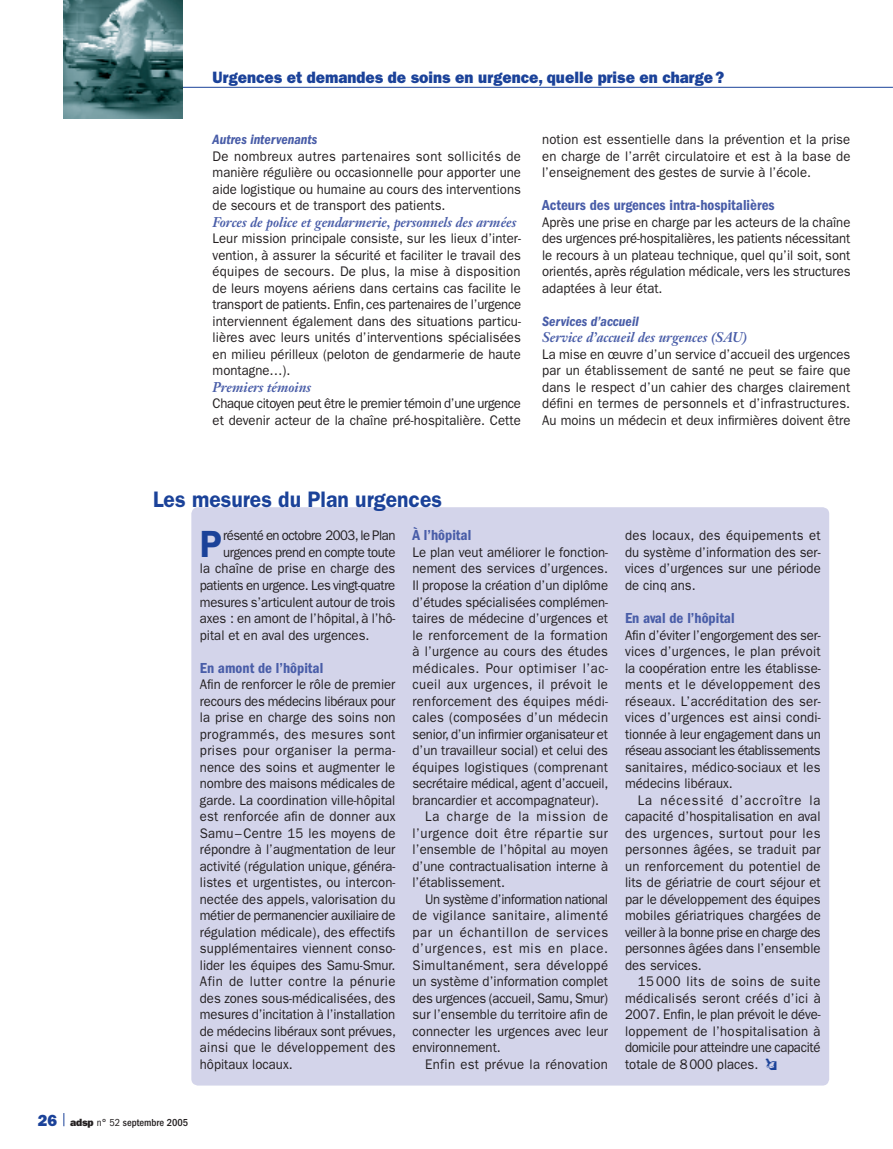
<style>
.page{position:relative;width:893px;height:1149px;background:#fff}
.page>*{position:absolute;margin:0;border:0;box-sizing:border-box;transform-origin:0 0}
.t1{font:600 37.95px "ITC Franklin Gothic Std";color:#1b4299;scale:.94 1}
.t2{font:600 22.5px "ITC Franklin Gothic Std";color:#1b4299;scale:.94 1}
.t3{font:16.5px "ITC Franklin Gothic Std Hvy";color:#1b4299;scale:.94 1}
.t4{font:15px "ITC Franklin Gothic Std Dm Cd";color:#495da8}
.t5{font:13.95px/16.5px "ITC Franklin Gothic Std";color:#231f20;text-align:justify;scale:.94 1}
.t6{font:13.95px "ITC Franklin Gothic Std";letter-spacing:-.02em;color:#231f20;scale:.94 1}
.t7{font:13.95px/16.5px "ITC Franklin Gothic Std";letter-spacing:-.025em;color:#231f20;scale:.94 1}
.t8{font:italic 700 13.95px "Janson Text LT Std";color:#495da8;scale:.94 1}
.t9{font:13.95px "ITC Franklin Gothic Std";letter-spacing:-.03em;color:#231f20;scale:.94 1}
.t10{font:13.95px "ITC Franklin Gothic Std";letter-spacing:.04em;color:#231f20;scale:.94 1}
.t11{font:13.95px "ITC Franklin Gothic Std";letter-spacing:.035em;color:#231f20;scale:.94 1}
.t12{font:13.95px "ITC Franklin Gothic Std";letter-spacing:.025em;color:#231f20;scale:.94 1}
.t13{font:13.95px "ITC Franklin Gothic Std";letter-spacing:.02em;color:#231f20;scale:.94 1}
.t14{font:13.95px "ITC Franklin Gothic Std Dm Cd It";color:#495da8}
.t15{font:13.95px "ITC Franklin Gothic Std";letter-spacing:.03em;color:#231f20;scale:.94 1}
.t16{font:13.95px "ITC Franklin Gothic Std";letter-spacing:-.035em;color:#231f20;scale:.94 1}
.t17{font:13.95px "ITC Franklin Gothic Std";letter-spacing:.045em;color:#231f20;scale:.94 1}
.t18{font:13.95px "ITC Franklin Gothic Std";letter-spacing:.05em;color:#231f20;scale:.94 1}
.t19{font:13.95px "ITC Franklin Gothic Std";letter-spacing:.055em;color:#231f20;scale:.94 1}
.t20{font:500 condensed 10.5px "ITC Franklin Gothic Std";color:#231f20}
.s1{font-family:"Ph Fpictos";font-weight:600;font-size:15px;color:#1b4299}
.s2{font-family:"ITC Franklin Gothic Std Hvy";font-weight:400;font-stretch:normal;font-size:16.2px;color:#1b4299}
.s3{font-family:"ITC Franklin Gothic Std Hvy";font-weight:400;font-stretch:normal}
.s4{font-weight:400}
</style>
<div class="page">
<hr style="left:142px;top:87px;width:751px;height:1px;background:#1b4299">
<svg style="left:64px;top:1113px;width:1px;height:12px"></svg>
<img style="left:64px;top:0;width:119px;height:119px">
<div style="left:191px;top:507px;width:638px;height:578px;background:#d3d4ea;border-radius:7px"></div>
<p class="t3" style="left:213px;top:68px;width:546px">Urgences et demandes de soins en urgence, quelle prise en charge?</p>
<p class="t14" style="left:213px;top:131px;width:106px">Autres intervenants</p>
<p class="t5" style="left:213px;top:148px;width:330px">De nombreux autres partenaires sont sollicités de manière régulière ou occasionnelle pour apporter une aide logistique ou humaine au cours des interventions de secours et de transport des patients.</p>
<p class="t8" style="left:213px;top:213px;width:325px">Forces de police et gendarmerie, personnels des armées</p>
<p class="t5" style="left:213px;top:230px;width:330px">Leur mission principale consiste, sur les lieux d’inter&shy;vention, à assurer la sécurité et faciliter le travail des équipes de secours. De plus, la mise à disposition de leurs moyens aériens dans certains cas facilite le transport de patients. Enfin, ces partenaires de l’urgence interviennent également dans des situations particu&shy;lières avec leurs unités d’interventions spécialisées en milieu périlleux (peloton de gendarmerie de haute montagne…).</p>
<p class="t8" style="left:213px;top:378px;width:106px">Premiers témoins</p>
<p class="t7" style="left:213px;top:395px;width:329px">Chaque citoyen peut être le premier témoin d’une urgence et devenir acteur de la chaîne pré-hospitalière. Cette</p>
<p class="t5" style="left:542px;top:131px;width:330px">notion est essentielle dans la prévention et la prise en charge de l’arrêt circulatoire et est à la base de l’enseignement des gestes de survie à l’école.</p>
<p class="t4" style="left:542px;top:196px;width:234px">Acteurs des urgences intra-hospitalières</p>
<p class="t5" style="left:542px;top:214px;width:330px">Après une prise en charge par les acteurs de la chaîne des urgences pré-hospitalières, les patients nécessitant le recours à un plateau technique, quel qu’il soit, sont orientés, après régulation médicale, vers les structures adaptées à leur état.</p>
<p class="t14" style="left:542px;top:313px;width:98px">Services d’accueil</p>
<p class="t8" style="left:542px;top:328px;width:220px">Service d’accueil des urgences (SAU)</p>
<p class="t5" style="left:542px;top:346px;width:329px">La mise en œuvre d’un service d’accueil des urgences par un établissement de santé ne peut se faire que dans le respect d’un cahier des charges clairement défini en termes de personnels et d’infrastructures.<br>Au moins un médecin et deux infirmières doivent être</p>
<h2 class="t2" style="left:153px;top:486px;width:309px">Les mesures du Plan urgences</h2>
<h1 class="t1" style="left:200px;top:521px;width:25px">P</h1>
<p class="t16" style="left:223px;top:527px;width:185px">résenté en octobre 2003, le Plan</p>
<p class="t4" style="left:412px;top:526px;width:60px">À l’hôpital</p>
<p class="t5" style="left:412px;top:544px;width:210px">Le plan veut améliorer le fonction-</p>
<p class="t5" style="left:412px;top:560px;width:209px">nement des services d’urgences.</p>
<p class="t5" style="left:412px;top:577px;width:210px">Il propose la création d’un diplôme</p>
<p class="t5" style="left:412px;top:593px;width:210px">d’études spécialisées complémen-</p>
<p class="t5" style="left:412px;top:610px;width:210px">taires de médecine d’urgences et</p>
<p class="t12" style="left:412px;top:626px;width:209px">le renforcement de la formation</p>
<p class="t5" style="left:412px;top:643px;width:210px">à l’urgence au cours des études</p>
<p class="t10" style="left:412px;top:659px;width:210px">médicales. Pour optimiser l’ac-</p>
<p class="t15" style="left:412px;top:676px;width:209px">cueil aux urgences, il prévoit le</p>
<p class="t13" style="left:412px;top:692px;width:210px">renforcement des équipes médi-</p>
<p class="t13" style="left:412px;top:709px;width:210px">cales (composées d’un médecin</p>
<p class="t6" style="left:412px;top:725px;width:209px">senior, d’un infirmier organisateur et</p>
<p class="t5" style="left:412px;top:742px;width:210px">d’un travailleur social) et celui des</p>
<p class="t5" style="left:412px;top:758px;width:209px">équipes logistiques (comprenant</p>
<p class="t5" style="left:412px;top:775px;width:210px">secrétaire médical, agent d’accueil,</p>
<p class="t5" style="left:412px;top:791px;width:200px">brancardier et accompagnateur).</p>
<p class="t19" style="left:425px;top:808px;width:196px">La charge de la mission de</p>
<p class="t10" style="left:412px;top:824px;width:210px">l’urgence doit être répartie sur</p>
<p class="t5" style="left:412px;top:841px;width:210px">l’ensemble de l’hôpital au moyen</p>
<p class="t5" style="left:412px;top:857px;width:210px">d’une contractualisation interne à</p>
<p class="t5" style="left:412px;top:874px;width:100px">l’établissement.</p>
<p class="t9" style="left:425px;top:890px;width:196px">Un système d’information national</p>
<p class="t11" style="left:412px;top:907px;width:210px">de vigilance sanitaire, alimenté</p>
<p class="t17" style="left:412px;top:923px;width:210px">par un échantillon de services</p>
<p class="t18" style="left:412px;top:940px;width:210px">d’urgences, est mis en place.</p>
<p class="t11" style="left:412px;top:956px;width:210px">Simultanément, sera développé</p>
<p class="t5" style="left:412px;top:973px;width:210px">un système d’information complet</p>
<p class="t6" style="left:412px;top:989px;width:210px">des urgences (accueil, Samu, Smur)</p>
<p class="t5" style="left:412px;top:1006px;width:210px">sur l’ensemble du territoire afin de</p>
<p class="t5" style="left:412px;top:1022px;width:210px">connecter les urgences avec leur</p>
<p class="t5" style="left:412px;top:1039px;width:96px">environnement.</p>
<p class="t12" style="left:425px;top:1055px;width:196px">Enfin est prévue la rénovation</p>
<p class="t9" style="left:223px;top:544px;width:185px">urgences prend en compte toute</p>
<p class="t5" style="left:200px;top:560px;width:209px">la chaîne de prise en charge des</p>
<p class="t9" style="left:200px;top:577px;width:209px">patients en urgence. Les vingt-quatre</p>
<p class="t6" style="left:200px;top:593px;width:209px">mesures s’articulent autour de trois</p>
<p class="t5" style="left:200px;top:610px;width:210px">axes : en amont de l’hôpital, à l’hô-</p>
<p class="t5" style="left:200px;top:626px;width:182px">pital et en aval des urgences.</p>
<p class="t4" style="left:200px;top:658px;width:125px">En amont de l’hôpital</p>
<p class="t5" style="left:200px;top:676px;width:210px">Afin de renforcer le rôle de premier recours des médecins libéraux pour la prise en charge des soins non programmés, des mesures sont prises pour organiser la perma&shy;nence des soins et augmenter le nombre des maisons médicales de garde. La coordination ville-hôpital est renforcée afin de donner aux Samu –Centre 15 les moyens de répondre à l’augmentation de leur activité (régulation unique, généra&shy;listes et urgentistes, ou intercon&shy;nectée des appels, valorisation du métier de permanencier auxiliaire de régulation médicale), des effectifs supplémentaires viennent conso&shy;lider les équipes des Samu-Smur.<br>Afin de lutter contre la pénurie des zones sous-médicalisées, des mesures d’incitation à l’installation de médecins libéraux sont prévues, ainsi que le développement des hôpitaux locaux.</p>
<p class="t5" style="left:625px;top:527px;width:210px">des locaux, des équipements et du système d’information des ser&shy;vices d’urgences sur une période de cinq ans.</p>
<p class="t4" style="left:625px;top:609px;width:111px">En aval de l’hôpital</p>
<p class="t5" style="left:625px;top:626px;width:210px">Afin d’éviter l’engorgement des ser&shy;vices d’urgences, le plan prévoit la coopération entre les établisse&shy;ments et le développement des réseaux. L’accréditation des ser&shy;vices d’urgences est ainsi condi&shy;tionnée à leur engagement dans un réseau associant les établissements sanitaires, médico-sociaux et les médecins libéraux.</p>
<p class="t5" style="left:625px;top:791px;width:210px;text-indent:13px">La nécessité d’accroître la capacité d’hospitalisation en aval des urgences, surtout pour les personnes âgées, se traduit par un renforcement du potentiel de lits de gériatrie de court séjour et par le développement des équipes mobiles gériatriques chargées de veiller à la bonne prise en charge des personnes âgées dans l’ensemble des services.</p>
<p class="t5" style="left:625px;top:973px;width:210px;text-indent:13px">15 000 lits de soins de suite médicalisés seront créés d’ici à 2007. Enfin, le plan prévoit le déve&shy;loppement de l’hospitalisation à domicile pour atteindre une capacité totale de 8000 places. <span class="s1">O</span></p>
<p class="t20" style="left:38px;top:1115px;width:152px"><span class="s2">26</span> <span class="s3">adsp</span> <span class="s4">n° 52</span> septembre 2005</p>
</div>
